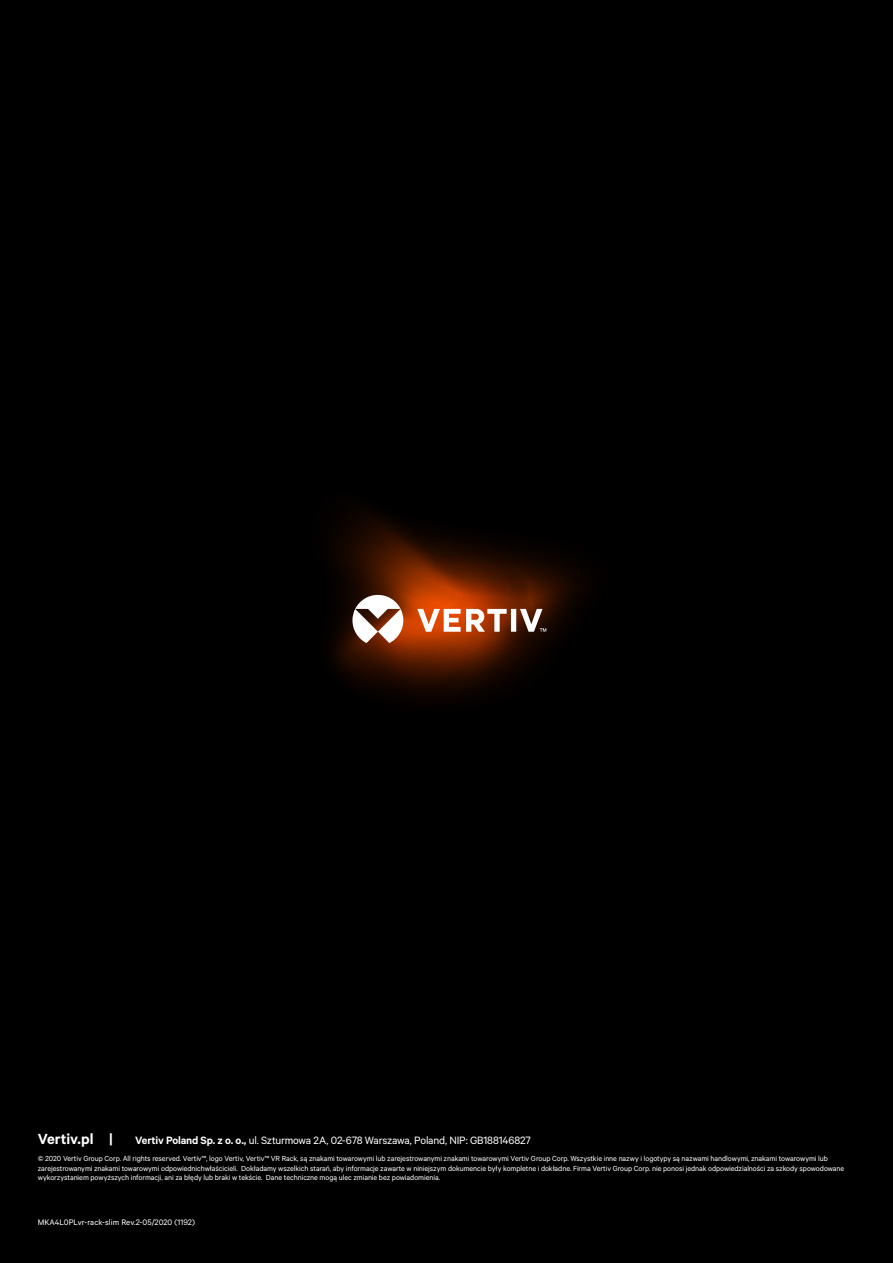
<style>
.page{position:relative;width:893px;height:1263px;background:#000}
.page>*{position:absolute;margin:0;border:0;box-sizing:border-box;transform-origin:0 0}
.t1{font:600 16.5px "Calibre";color:#fff}
.t2{font:12px "Calibre";letter-spacing:-.015em;color:#fff}
.t3{font:9px "Calibre";color:#fff}
.t4{font:8.25px/9.8px "Calibre";letter-spacing:-.01em;color:#fff}
.s1{font-weight:600}
</style>
<div class="page">
<svg style="left:330px;top:509px;width:256px;height:159px"></svg>
<svg style="left:337px;top:554px;width:209px;height:146px"></svg>
<h1 class="t1" style="left:38px;top:1129px;width:76px">Vertiv.pl |</h1>
<h2 class="t2" style="left:135px;top:1133px;width:397px"><span class="s1">Vertiv Poland Sp. z o. o.,</span> ul. Szturmowa 2A, 02-678 Warszawa, Poland, NIP: GB188146827</h2>
<p class="t4" style="left:38px;top:1153px;width:808px">© 2020 Vertiv Group Corp. All rights reserved. Vertiv™, logo Vertiv, Vertiv™ VR Rack, są znakami towarowymi lub zarejestrowanymi znakami towarowymi Vertiv Group Corp. Wszystkie inne nazwy i logotypy są nazwami handlowymi, znakami towarowymi lub zarejestrowanymi znakami towarowymi odpowiednichwłaścicieli. Dokładamy wszelkich starań, aby informacje zawarte w niniejszym dokumencie były kompletne i dokładne. Firma Vertiv Group Corp. nie ponosi jednak odpowiedzialności za szkody spowodowane wykorzystaniem powyższych informacji, ani za błędy lub braki w tekście. Dane techniczne mogą ulec zmianie bez powiadomienia.</p>
<p class="t3" style="left:38px;top:1217px;width:159px">MKA4L0PLvr-rack-slim Rev.2-05/2020 (1192)</p>
</div>
